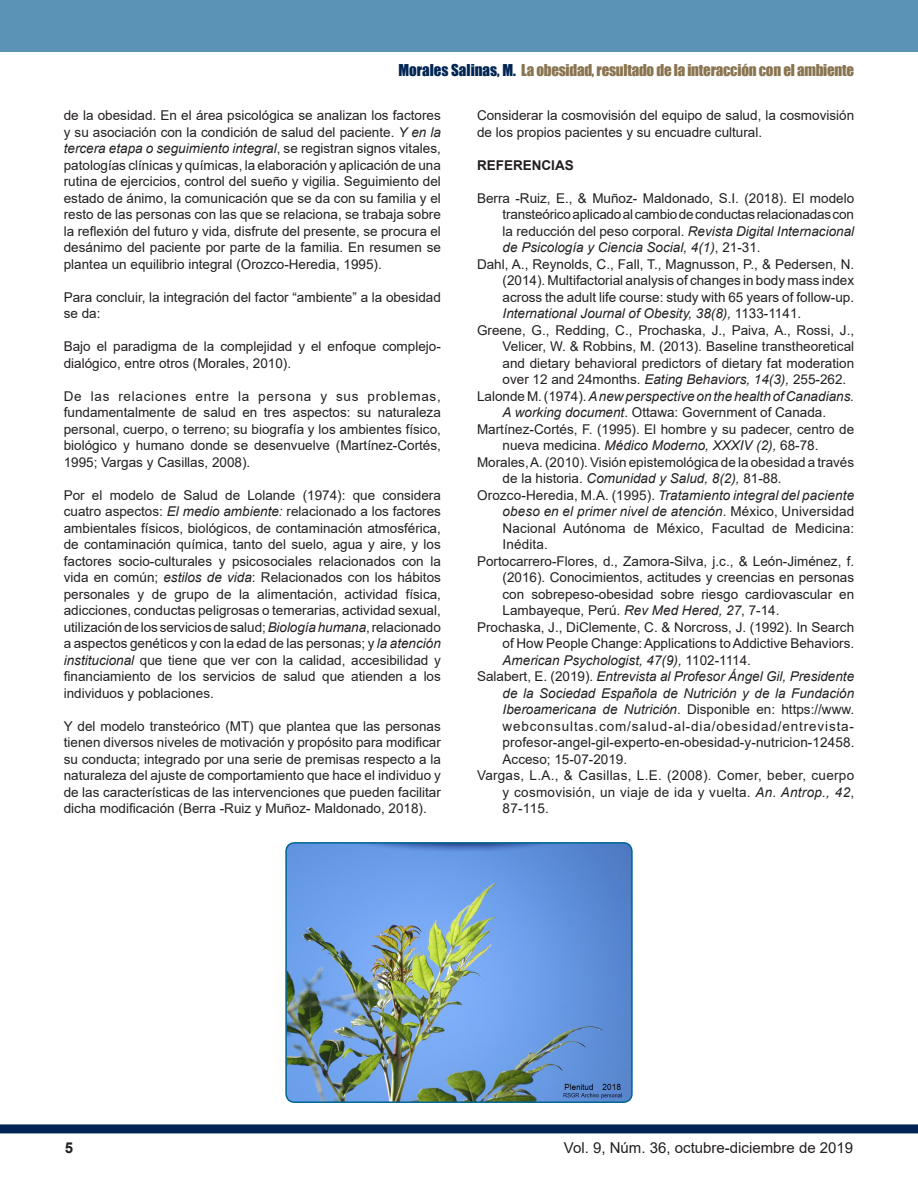
<style>
.page{position:relative;width:918px;height:1188px;background:#fff}
.page>*{position:absolute;margin:0;border:0;box-sizing:border-box;transform-origin:0 0}
.t1{font:15px "Impact";letter-spacing:-.015em;color:#897450}
.t2{font:15px "Arial";color:#231f20}
.t3{font:700 15px "Arial";color:#231f20}
.t4{font:13.5px/16.5px "Arial";color:#231f20;text-align:justify}
.t5{font:italic 13.5px/16.5px "Arial";color:#231f20;text-align:center}
.t6{font:700 13.5px "Arial";color:#231f20}
.s1{color:#002553}
.s2{font-style:italic}
.s3{font-style:normal}
</style>
<div class="page">
<div style="left:0;top:1124px;width:918px;height:9px;background:#002553"></div>
<img style="left:288px;top:845px;width:342px;height:257px">
<div style="left:285px;top:842px;width:348px;height:261px;border:2px solid #006592;border-radius:9px"></div>
<div style="left:0;top:0;width:918px;height:51px;background:#5b93b6"></div>
<p class="t1" style="left:398px;top:59px;width:457px"><span class="s1">Morales Salinas, M.</span> La obesidad, resultado de la interacción con el ambiente</p>
<p class="t4" style="left:64px;top:107px;width:379px">de la obesidad. En el área psicológica se analizan los factores y su asociación con la condición de salud del paciente. <span class="s2">Y en la tercera etapa o seguimiento integral</span>, se registran signos vitales, patologías clínicas y químicas, la elaboración y aplicación de una rutina de ejercicios, control del sueño y vigilia. Seguimiento del estado de ánimo, la comunicación que se da con su familia y el resto de las personas con las que se relaciona, se trabaja sobre la reflexión del futuro y vida, disfrute del presente, se procura el desánimo del paciente por parte de la familia. En resumen se plantea un equilibrio integral (Orozco-Heredia, 1995).</p>
<p class="t4" style="left:64px;top:289px;width:379px">Para concluir, la integración del factor “ambiente” a la obesidad se da:</p>
<p class="t4" style="left:64px;top:338px;width:379px">Bajo el paradigma de la complejidad y el enfoque complejo&shy;dialógico, entre otros (Morales, 2010).</p>
<p class="t4" style="left:64px;top:388px;width:379px">De las relaciones entre la persona y sus problemas, fundamentalmente de salud en tres aspectos: su naturaleza personal, cuerpo, o terreno; su biografía y los ambientes físico, biológico y humano donde se desenvuelve (Martínez-Cortés, 1995; Vargas y Casillas, 2008).</p>
<p class="t4" style="left:64px;top:487px;width:379px">Por el modelo de Salud de Lolande (1974): que considera cuatro aspectos: <span class="s2">El medio ambiente:</span> relacionado a los factores ambientales físicos, biológicos, de contaminación atmosférica, de contaminación química, tanto del suelo, agua y aire, y los factores socio-culturales y psicosociales relacionados con la vida en común; <span class="s2">estilos de vida</span>: Relacionados con los hábitos personales y de grupo de la alimentación, actividad física, adicciones, conductas peligrosas o temerarias, actividad sexual, utilización de los servicios de salud; <span class="s2">Biología humana</span>, relacionado a aspectos genéticos y con la edad de las personas; y <span class="s2">la atención institucional</span> que tiene que ver con la calidad, accesibilidad y financiamiento de los servicios de salud que atienden a los individuos y poblaciones.</p>
<p class="t4" style="left:64px;top:718px;width:379px">Y del modelo transteórico (MT) que plantea que las personas tienen diversos niveles de motivación y propósito para modificar su conducta; integrado por una serie de premisas respecto a la naturaleza del ajuste de comportamiento que hace el individuo y de las características de las intervenciones que pueden facilitar dicha modificación (Berra -Ruiz y Muñoz- Maldonado, 2018).</p>
<p class="t4" style="left:477px;top:107px;width:379px">Considerar la cosmovisión del equipo de salud, la cosmovisión de los propios pacientes y su encuadre cultural.</p>
<p class="t6" style="left:477px;top:156px;width:98px">REFERENCIAS</p>
<p class="t4" style="left:503px;top:190px;width:353px;text-indent:-26px">Berra -Ruiz, E., &amp; Muñoz- Maldonado, S.I. (2018). El modelo transteórico aplicado al cambio de conductas relacionadas con la reducción del peso corporal. <span class="s2">Revista Digital Internacional de Psicología y Ciencia Social, 4(1)</span>, 21-31.</p>
<p class="t4" style="left:503px;top:256px;width:353px;text-indent:-26px">Dahl, A., Reynolds, C., Fall, T., Magnusson, P., &amp; Pedersen, N. (2014). Multifactorial analysis of changes in body mass index across the adult life course: study with 65 years of follow-up.<br><span class="s2">International Journal of Obesity, 38(8),</span> 1133-1141.</p>
<p class="t4" style="left:503px;top:322px;width:353px;text-indent:-26px">Greene, G., Redding, C., Prochaska, J., Paiva, A., Rossi, J., Velicer, W. &amp; Robbins, M. (2013). Baseline transtheoretical and dietary behavioral predictors of dietary fat moderation over 12 and 24months. <span class="s2">Eating Behaviors, 14(3),</span> 255-262.</p>
<p class="t5" style="left:477px;top:388px;width:379px"><span class="s3">Lalonde M. (1974).</span> A new perspective on the health of Canadians.<br>A working document<span class="s3">. Ottawa: Government of Canada.</span></p>
<p class="t4" style="left:503px;top:421px;width:353px;text-indent:-26px">Martínez-Cortés, F. (1995). El hombre y su padecer, centro de nueva medicina. <span class="s2">Médico Moderno, XXXIV (2),</span> 68-78.</p>
<p class="t4" style="left:503px;top:454px;width:353px;text-indent:-26px">Morales, A. (2010). Visión epistemológica de la obesidad a través de la historia. <span class="s2">Comunidad y Salud, 8(2),</span> 81-88.</p>
<p class="t4" style="left:503px;top:487px;width:353px;text-indent:-26px">Orozco-Heredia, M.A. (1995). <span class="s2">Tratamiento integral del paciente obeso en el primer nivel de atención</span>. México, Universidad Nacional Autónoma de México, Facultad de Medicina:<br>Inédita.</p>
<p class="t4" style="left:503px;top:553px;width:353px;text-indent:-26px">Portocarrero-Flores, d., Zamora-Silva, j.c., &amp; León-Jiménez, f. (2016). Conocimientos, actitudes y creencias en personas con sobrepeso-obesidad sobre riesgo cardiovascular en Lambayeque, Perú. <span class="s2">Rev Med Hered, 27</span>, 7-14.</p>
<p class="t4" style="left:503px;top:619px;width:353px;text-indent:-26px">Prochaska, J., DiClemente, C. &amp; Norcross, J. (1992). In Search of How People Change: Applications to Addictive Behaviors.<br><span class="s2">American Psychologist, 47(9),</span> 1102-1114.</p>
<p class="t4" style="left:503px;top:668px;width:353px;text-indent:-26px">Salabert, E. (2019). <span class="s2">Entrevista al Profesor Ángel Gil, Presidente de la Sociedad Española de Nutrición y de la Fundación Iberoamericana de Nutrición</span>. Disponible en: https://www. webconsultas.com/salud-al-dia/obesidad/entrevista&shy;profesor-angel-gil-experto-en-obesidad-y-nutricion-12458.<br>Acceso; 15-07-2019.</p>
<p class="t4" style="left:503px;top:767px;width:353px;text-indent:-26px">Vargas, L.A., &amp; Casillas, L.E. (2008). Comer, beber, cuerpo y cosmovisión, un viaje de ida y vuelta. <span class="s2">An. Antrop., 42</span>, 87-115.</p>
<p class="t3" style="left:65px;top:1137px;width:10px">5</p>
<p class="t2" style="left:564px;top:1137px;width:291px">Vol. 9, Núm. 36, octubre-diciembre de 2019</p>
</div>
